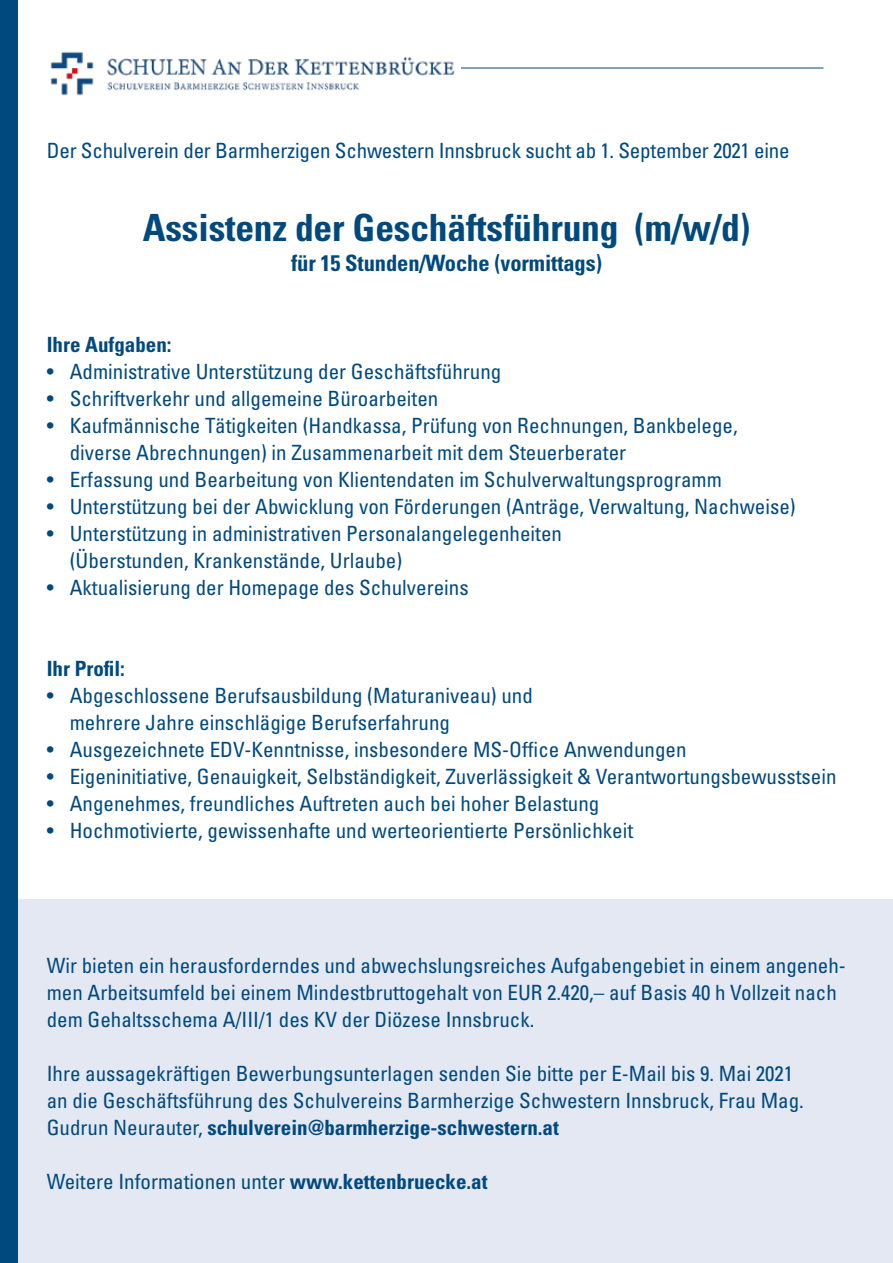
<style>
.page{position:relative;width:893px;height:1263px;background:#fff}
.page>*{position:absolute;margin:0;border:0;box-sizing:border-box;transform-origin:0 0}
.t1{font:700 condensed 37.5px "Univers LT Std";letter-spacing:-.005em;color:#00497f}
.t2{font:700 condensed 22.5px "Univers LT Std";letter-spacing:-.005em;color:#00497f}
.t3{font:condensed 21px/27px "Univers LT Std";color:#00497f}
.t4{font:700 condensed 21px "Univers LT Std";color:#00497f}
.s1{font-weight:700}
</style>
<div class="page">
<div style="left:0;top:899px;width:893px;height:364px;background:#e3e8f2"></div>
<div style="left:0;top:0;width:18px;height:1263px;background:#00497f"></div>
<hr style="left:461px;top:68px;width:362px;height:1px;background:#00497f">
<img style="left:50px;top:51px;width:405px;height:45px">
<p class="t3" style="left:47px;top:136px;width:744px">Der Schulverein der Barmherzigen Schwestern Innsbruck sucht ab 1. September 2021 eine</p>
<h1 class="t1" style="left:143px;top:205px;width:609px">Assistenz der Geschäftsführung (m/w/d)</h1>
<p class="t2" style="left:291px;top:249px;width:312px">für 15 Stunden/Woche (vormittags)</p>
<p class="t4" style="left:47px;top:332px;width:126px">Ihre Aufgaben:</p>
<p class="t3" style="left:47px;top:358px;width:456px">• Administrative Unterstützung der Geschäftsführung</p>
<p class="t3" style="left:47px;top:385px;width:393px">• Schriftverkehr und allgemeine Büroarbeiten</p>
<p class="t3" style="left:70px;top:412px;width:669px;text-indent:-23px">• Kaufmännische Tätigkeiten (Handkassa, Prüfung von Rechnungen, Bankbelege, diverse Abrechnungen) in Zusammenarbeit mit dem Steuerberater</p>
<p class="t3" style="left:47px;top:466px;width:677px">• Erfassung und Bearbeitung von Klientendaten im Schulverwaltungsprogramm</p>
<p class="t3" style="left:47px;top:493px;width:750px">• Unterstützung bei der Abwicklung von Förderungen (Anträge, Verwaltung, Nachweise)</p>
<p class="t3" style="left:70px;top:520px;width:494px;text-indent:-23px">• Unterstützung in administrativen Personalangelegenheiten (Überstunden, Krankenstände, Urlaube)</p>
<p class="t3" style="left:47px;top:574px;width:423px">• Aktualisierung der Homepage des Schulvereins</p>
<p class="t4" style="left:47px;top:656px;width:80px">Ihr Profil:</p>
<p class="t3" style="left:70px;top:682px;width:465px;text-indent:-23px">• Abgeschlossene Berufsausbildung (Maturaniveau) und mehrere Jahre einschlägige Berufserfahrung</p>
<p class="t3" style="left:47px;top:736px;width:641px">• Ausgezeichnete EDV-Kenntnisse, insbesondere MS-Office Anwendungen</p>
<p class="t3" style="left:47px;top:763px;width:791px">• Eigeninitiative, Genauigkeit, Selbständigkeit, Zuverlässigkeit &amp; Verantwortungsbewusstsein</p>
<p class="t3" style="left:47px;top:790px;width:554px">• Angenehmes, freundliches Auftreten auch bei hoher Belastung</p>
<p class="t3" style="left:47px;top:817px;width:588px">• Hochmotivierte, gewissenhafte und werteorientierte Persönlichkeit</p>
<p class="t3" style="left:47px;top:952px;width:801px">Wir bieten ein herausforderndes und abwechslungsreiches Aufgabengebiet in einem angeneh&shy;men Arbeitsumfeld bei einem Mindestbruttogehalt von EUR 2.420,– auf Basis 40 h Vollzeit nach dem Gehaltsschema A/III/1 des KV der Diözese Innsbruck.</p>
<p class="t3" style="left:47px;top:1060px;width:758px">Ihre aussagekräftigen Bewerbungsunterlagen senden Sie bitte per E-Mail bis 9. Mai 2021 an die Geschäftsführung des Schulvereins Barmherzige Schwestern Innsbruck, Frau Mag.<br>Gudrun Neurauter, <span class="s1">schulverein@barmherzige-schwestern.at</span></p>
<p class="t3" style="left:47px;top:1168px;width:442px">Weitere Informationen unter <span class="s1">www.kettenbruecke.at</span></p>
</div>
